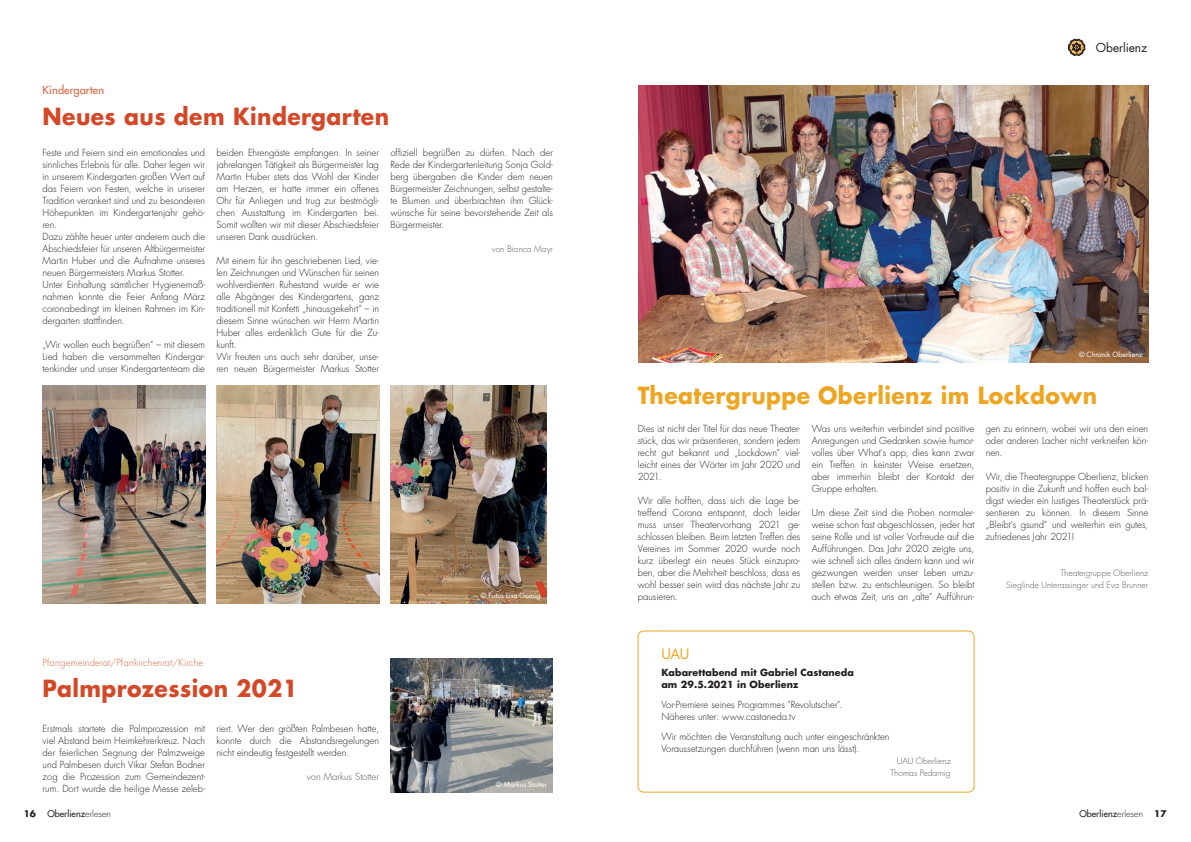
<style>
.page{position:relative;width:1191px;height:842px;background:#fff}
.page>*{position:absolute;margin:0;border:0;box-sizing:border-box;transform-origin:0 0}
.t1{font:700 23px "Futura LT Pro";letter-spacing:.02em;color:#d34927;scale:.95 1}
.t2{font:700 23px "Futura LT Pro";letter-spacing:.02em;color:#eea622;scale:.95 1}
.t3{font:14px "Futura LT Pro";color:#eea622}
.t4{font:12px "Futura LT Pro";letter-spacing:-.005em;color:#231f20}
.t5{font:500 11px "Futura LT Pro";letter-spacing:.01em;color:#d8643e}
.t6{font:300 9.5px/12px "Futura LT Pro";letter-spacing:-.005em;color:#231f20;text-align:justify}
.t7{font:700 9.5px/11.4px "Futura LT Pro";letter-spacing:.01em;color:#231f20}
.t8{font:300 9.5px "Futura LT Pro";letter-spacing:.01em;color:#d8643e}
.t9{font:300 9.5px "Futura LT Pro";color:#57585a}
.t10{font:500 9px "Futura LT Pro";color:#231f20}
.t11{font:300 8.5px/12px "Futura LT Pro";color:#57585a;text-align:right}
.t12{font:7px "Futura LT Pro";color:#fff}
.s1{font-weight:700}
.s2{font-weight:300}
</style>
<div class="page">
<div style="left:638px;top:631px;width:336px;height:161px;border:1px solid #eea622;border-radius:6px"></div>
<svg style="left:1067px;top:38px;width:18px;height:18px"></svg>
<img style="left:43px;top:385px;width:162px;height:219px">
<img style="left:217px;top:385px;width:162px;height:219px">
<img style="left:390px;top:385px;width:156px;height:219px">
<img style="left:390px;top:658px;width:163px;height:134px">
<img style="left:638px;top:85px;width:510px;height:278px">
<p class="t5" style="left:43px;top:82px;width:63px">Kindergarten</p>
<h1 class="t1" style="left:43px;top:99px;width:366px">Neues aus dem Kindergarten</h1>
<p class="t6" style="left:43px;top:147px;width:164px;text-align:left">Feste und Feiern sind ein emotionales und sinnliches Erlebnis für alle. Daher legen wir in unserem Kindergarten großen Wert auf das Feiern von Festen, welche in unserer Tradition verankert sind und zu besonderen Höhepunkten im Kindergartenjahr gehö&shy;ren.<br>Dazu zählte heuer unter anderem auch die Abschiedsfeier für unseren Altbürgermeister Martin Huber und die Aufnahme unseres neuen Bürgermeisters Markus Stotter.<br>Unter Einhaltung sämtlicher Hygienemaß&shy;nahmen konnte die Feier Anfang März coronabedingt im kleinen Rahmen im Kin&shy;dergarten stattfinden.</p>
<p class="t6" style="left:43px;top:339px;width:164px">„Wir wollen euch begrüßen“ – mit diesem Lied haben die versammelten Kindergar&shy;tenkinder und unser Kindergartenteam die</p>
<p class="t6" style="left:390px;top:147px;width:164px">offiziell begrüßen zu dürfen. Nach der Rede der Kindergartenleitung Sonja Gold&shy;berg übergaben die Kinder dem neuen Bürgermeister Zeichnungen, selbst gestalte&shy;te Blumen und überbrachten ihm Glück&shy;wünsche für seine bevorstehende Zeit als Bürgermeister.</p>
<p class="t11" style="left:492px;top:243px;width:62px">von Bianca Mayr</p>
<p class="t6" style="left:216px;top:147px;width:164px">beiden Ehrengäste empfangen. In seiner jahrelangen Tätigkeit als Bürgermeister lag Martin Huber stets das Wohl der Kinder am Herzen, er hatte immer ein offenes Ohr für Anliegen und trug zur bestmögli&shy;chen Ausstattung im Kindergarten bei.<br>Somit wollten wir mit dieser Abschiedsfeier unseren Dank ausdrücken.</p>
<p class="t6" style="left:216px;top:255px;width:164px;text-align:left">Mit einem für ihn geschriebenen Lied, vie&shy;len Zeichnungen und Wünschen für seinen wohlverdienten Ruhestand wurde er wie alle Abgänger des Kindergartens, ganz traditionell mit Konfetti „hinausgekehrt“ – in diesem Sinne wünschen wir Herrn Martin Huber alles erdenklich Gute für die Zu&shy;kunft.<br>Wir freuten uns auch sehr darüber, unse&shy;ren neuen Bürgermeister Markus Stotter</p>
<p class="t8" style="left:43px;top:657px;width:162px">Pfarrgemeinderat/Pfarrkirchenrat/Kirche</p>
<h1 class="t1" style="left:43px;top:671px;width:270px">Palmprozession 2021</h1>
<p class="t6" style="left:43px;top:723px;width:164px">Erstmals startete die Palmprozession mit viel Abstand beim Heimkehrerkreuz. Nach der feierlichen Segnung der Palmzweige und Palmbesen durch Vikar Stefan Bodner zog die Prozession zum Gemeindezent&shy;rum. Dort wurde die heilige Messe zeleb-</p>
<p class="t6" style="left:216px;top:723px;width:164px">riert. Wer den größten Palmbesen hatte, konnte durch die Abstandsregelungen nicht eindeutig festgestellt werden.</p>
<p class="t9" style="left:307px;top:770px;width:74px">von Markus Stotter</p>
<p class="t12" style="left:481px;top:591px;width:61px">© Fotos Lisa Gomig</p>
<p class="t12" style="left:496px;top:779px;width:53px">© Markus Stotter</p>
<p class="t4" style="left:1095px;top:40px;width:53px">Oberlienz</p>
<p class="t12" style="left:1079px;top:350px;width:65px">© Chronik Oberlienz</p>
<h1 class="t2" style="left:638px;top:378px;width:485px">Theatergruppe Oberlienz im Lockdown</h1>
<p class="t6" style="left:638px;top:423px;width:164px">Dies ist nicht der Titel für das neue Theater&shy;stück, das wir präsentieren, sondern jedem recht gut bekannt und „Lockdown“ viel&shy;leicht eines der Wörter im Jahr 2020 und 2021.</p>
<p class="t6" style="left:638px;top:495px;width:164px">Wir alle hofften, dass sich die Lage be&shy;treffend Corona entspannt, doch leider muss unser Theatervorhang 2021 ge&shy;schlossen bleiben. Beim letzten Treffen des Vereines im Sommer 2020 wurde noch kurz überlegt ein neues Stück einzupro&shy;ben, aber die Mehrheit beschloss, dass es wohl besser sein wird das nächste Jahr zu pausieren.</p>
<p class="t6" style="left:985px;top:423px;width:164px">gen zu erinnern, wobei wir uns den einen oder anderen Lacher nicht verkneifen kön&shy;nen.</p>
<p class="t6" style="left:985px;top:471px;width:164px">Wir, die Theatergruppe Oberlienz, blicken positiv in die Zukunft und hoffen euch bal&shy;digst wieder ein lustiges Theaterstück prä&shy;sentieren zu können. In diesem Sinne „Bleibt`s gsund“ und weiterhin ein gutes, zufriedenes Jahr 2021!</p>
<p class="t11" style="left:1006px;top:567px;width:143px">Theatergruppe Oberlienz<br>Sieglinde Unterassinger und Eva Brunner</p>
<p class="t6" style="left:811px;top:423px;width:164px">Was uns weiterhin verbindet sind positive Anregungen und Gedanken sowie humor&shy;volles über What`s app, dies kann zwar ein Treffen in keinster Weise ersetzen, aber immerhin bleibt der Kontakt der Gruppe erhalten.</p>
<p class="t6" style="left:811px;top:507px;width:164px">Um diese Zeit sind die Proben normaler&shy;weise schon fast abgeschlossen, jeder hat seine Rolle und ist voller Vorfreude auf die Aufführungen. Das Jahr 2020 zeigte uns, wie schnell sich alles ändern kann und wir gezwungen werden unser Leben umzu&shy;stellen bzw. zu entschleunigen. So bleibt auch etwas Zeit, uns an „alte“ Aufführun-</p>
<h2 class="t3" style="left:661px;top:644px;width:29px">UAU</h2>
<p class="t7" style="left:661px;top:667px;width:194px">Kabarettabend mit Gabriel Castaneda am 29.5.2021 in Oberlienz</p>
<p class="t6" style="left:661px;top:698px;width:182px">Vor-Premiere seines Programmes "Revolutscher".<br>Näheres unter: www.castaneda.tv</p>
<p class="t6" style="left:661px;top:730px;width:230px">Wir möchten die Veranstaltung auch unter eingeschränkten<br>Voraussetzungen durchführen (wenn man uns lässt).</p>
<p class="t11" style="left:890px;top:754px;width:62px">UAU Oberlienz<br>Thomas Pedarnig</p>
<p class="t10" style="left:24px;top:807px;width:89px"><span class="s1">16</span> Oberlienz<span class="s2">erlesen</span></p>
<p class="t10" style="left:1079px;top:807px;width:89px">Oberlienz<span class="s2">erlesen</span> <span class="s1">17</span></p>
</div>
